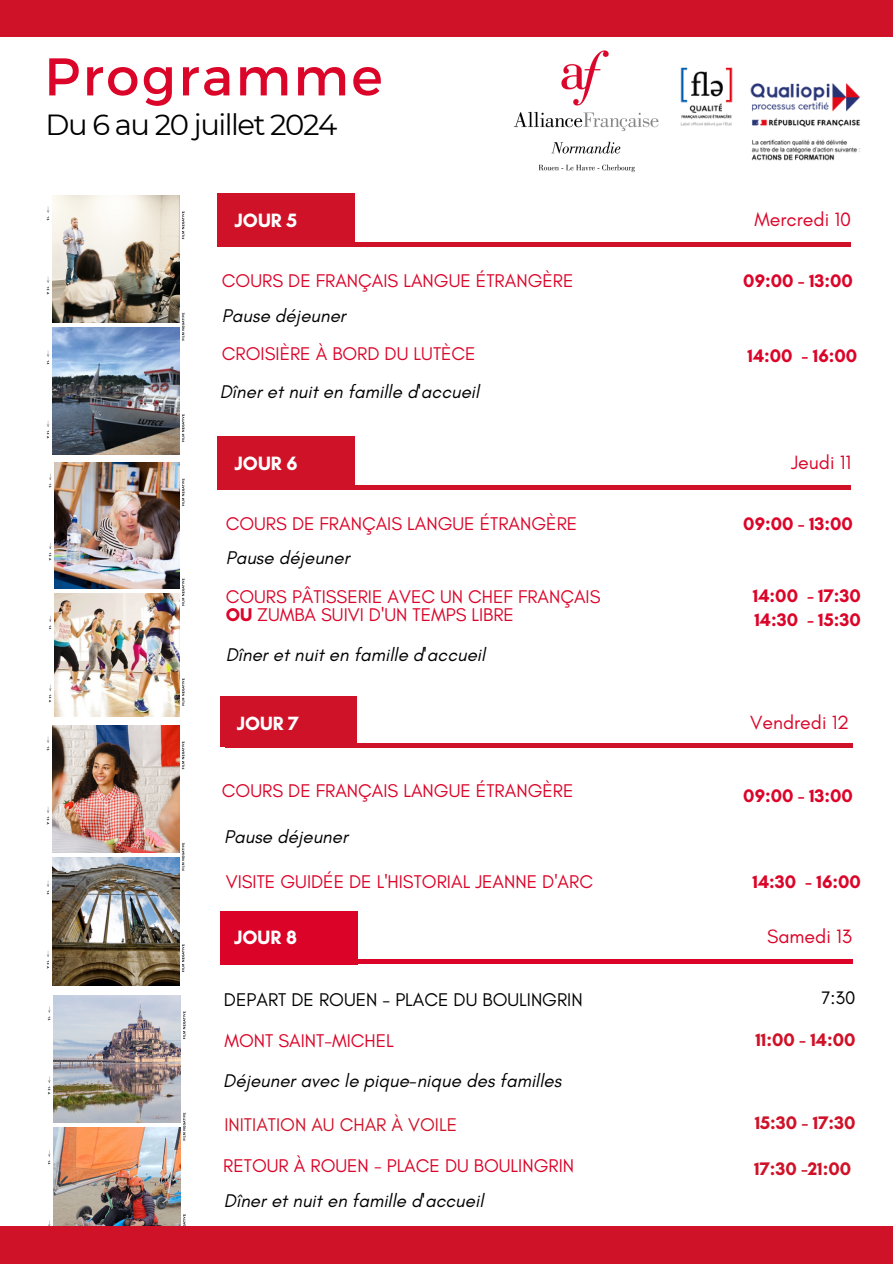
<style>
.page{position:relative;width:893px;height:1264px;background:#fff}
.page>*{position:absolute;margin:0;border:0;box-sizing:border-box;transform-origin:0 0}
.t1{font:52.95px "Montserrat";letter-spacing:.05em;color:#db052a}
.t2{font:29.1px "Montserrat";letter-spacing:-.05em;color:#000}
.t3{font:19.65px "Glacial Indifference";color:#db052a}
.t4{font:700 19.65px "Glacial Indifference";color:#fff}
.t5{font:19.65px "Glacial Indifference";color:#db0328}
.t6{font:19.5px "Glacial Indifference";color:#db052a}
.t7{font:700 19.5px "Glacial Indifference";color:#fff}
.t8{font:italic 18.75px "Glacial Indifference";color:#000}
.t9{font:18.75px/18px "Glacial Indifference";color:#db052a}
.t10{font:18.75px "Glacial Indifference";color:#db0328}
.t11{font:18.75px "Glacial Indifference";color:#000}
.t12{font:18.75px "Glacial Indifference";color:#d01228}
.t13{font:700 18.45px "Glacial Indifference";color:#db052a}
.t14{font:700 18.45px "Glacial Indifference";color:#d01228}
.t15{font:18.45px "Glacial Indifference";color:#000}
.s1{font-weight:700}
</style>
<div class="page">
<div style="left:0;top:0;width:892px;height:36px;background:#d01228"></div>
<img style="left:53px;top:1127px;width:127px;height:99px">
<img style="left:53px;top:995px;width:127px;height:127px">
<svg style="left:183px;top:1011px;width:2px;height:215px"></svg>
<div style="left:0;top:1226px;width:892px;height:37px;background:#d01228"></div>
<img style="left:52px;top:327px;width:127px;height:128px">
<img style="left:52px;top:195px;width:127px;height:128px">
<svg style="left:182px;top:211px;width:2px;height:231px"></svg>
<img style="left:54px;top:593px;width:125px;height:124px">
<img style="left:54px;top:462px;width:125px;height:126px">
<svg style="left:182px;top:478px;width:2px;height:227px"></svg>
<div style="left:217px;top:194px;width:138px;height:53px;background:#d01228"></div>
<hr style="left:220px;top:243px;width:631px;height:4px;background:#d01228">
<div style="left:217px;top:436px;width:138px;height:54px;background:#d01228"></div>
<div style="left:220px;top:485px;width:631px;height:5px;background:#d01228"></div>
<hr style="left:226px;top:743px;width:627px;height:4px;background:#d01228">
<div style="left:220px;top:696px;width:136px;height:51px;background:#d01228"></div>
<img style="left:52px;top:857px;width:127px;height:128px">
<img style="left:52px;top:725px;width:127px;height:127px">
<svg style="left:182px;top:741px;width:2px;height:230px"></svg>
<img style="left:708px;top:67px;width:153px;height:94px">
<img style="left:513px;top:50px;width:195px;height:123px">
<div style="left:220px;top:911px;width:137px;height:53px;background:#db0328"></div>
<div style="left:224px;top:959px;width:628px;height:5px;background:#db0328"></div>
<p class="t1" style="left:44px;top:42px;width:340px">Programme</p>
<p class="t2" style="left:45px;top:107px;width:293px">Du 6 au 20juillet 2024</p>
<h2 class="t4" style="left:234px;top:208px;width:64px">JOUR 5</h2>
<h3 class="t3" style="left:754px;top:207px;width:98px">Mercredi 10</h3>
<h4 class="t9" style="left:222px;top:271px;width:353px">COURS DE FRANÇAIS LANGUE ÉTRANGÈRE</h4>
<h5 class="t13" style="left:743px;top:269px;width:111px">09:00 - 13:00</h5>
<h6 class="t8" style="left:222px;top:304px;width:125px">Pause déjeuner</h6>
<p class="t9" style="left:222px;top:345px;width:255px">CROISIÈRE À BORD DU LUTÈCE</p>
<h5 class="t8" style="left:220px;top:380px;width:261px">Dîner et nuit en famille d'accueil</h5>
<p class="t13" style="left:747px;top:344px;width:111px">14:00 - 16:00</p>
<h6 class="t4" style="left:234px;top:451px;width:65px">JOUR 6</h6>
<p class="t3" style="left:791px;top:450px;width:62px">Jeudi 11</p>
<h3 class="t9" style="left:226px;top:514px;width:353px">COURS DE FRANÇAIS LANGUE ÉTRANGÈRE</h3>
<h4 class="t13" style="left:743px;top:512px;width:111px">09:00 - 13:00</h4>
<h5 class="t8" style="left:226px;top:546px;width:125px">Pause déjeuner</h5>
<h4 class="t9" style="left:226px;top:587px;width:376px">COURS PÂTISSERIE AVEC UN CHEF FRANÇAIS<br><span class="s1">OU</span> ZUMBA SUIVI D'UN TEMPS LIBRE</h4>
<h5 class="t13" style="left:752px;top:585px;width:109px">14:00 - 17:30</h5>
<h6 class="t13" style="left:754px;top:608px;width:108px">14:30 - 15:30</h6>
<h6 class="t8" style="left:226px;top:643px;width:261px">Dîner et nuit en famille d'accueil</h6>
<p class="t7" style="left:237px;top:711px;width:64px">JOUR 7</p>
<h6 class="t6" style="left:750px;top:710px;width:101px">Vendredi 12</h6>
<h6 class="t10" style="left:222px;top:779px;width:353px">COURS DE FRANÇAIS LANGUE ÉTRANGÈRE</h6>
<p class="t13" style="left:743px;top:784px;width:111px">09:00 - 13:00</p>
<h3 class="t8" style="left:224px;top:825px;width:125px">Pause déjeuner</h3>
<h5 class="t10" style="left:226px;top:870px;width:369px">VISITE GUIDÉE DE L'HISTORIAL JEANNE D'ARC</h5>
<h5 class="t13" style="left:752px;top:870px;width:110px">14:30 - 16:00</h5>
<h6 class="t4" style="left:234px;top:925px;width:64px">JOUR 8</h6>
<h3 class="t5" style="left:767px;top:924px;width:86px">Samedi 13</h3>
<h4 class="t11" style="left:224px;top:988px;width:360px">DEPART DE ROUEN - PLACE DU BOULINGRIN</h4>
<p class="t10" style="left:224px;top:1028px;width:171px">MONT SAINT-MICHEL</p>
<h5 class="t8" style="left:223px;top:1069px;width:339px">Déjeuner avec le pique-nique des familles</h5>
<h5 class="t12" style="left:224px;top:1112px;width:234px">INITIATION AU CHAR À VOILE</h5>
<p class="t10" style="left:223px;top:1153px;width:352px">RETOUR À ROUEN - PLACE DU BOULINGRIN</p>
<h6 class="t8" style="left:224px;top:1189px;width:261px">Dîner et nuit en famille d'accueil</h6>
<h6 class="t15" style="left:821px;top:986px;width:35px">7:30</h6>
<h5 class="t14" style="left:755px;top:1028px;width:102px">11:00 - 14:00</h5>
<h5 class="t14" style="left:754px;top:1111px;width:102px">15:30 - 17:30</h5>
<h6 class="t14" style="left:754px;top:1157px;width:99px">17:30 -21:00</h6>
</div>
